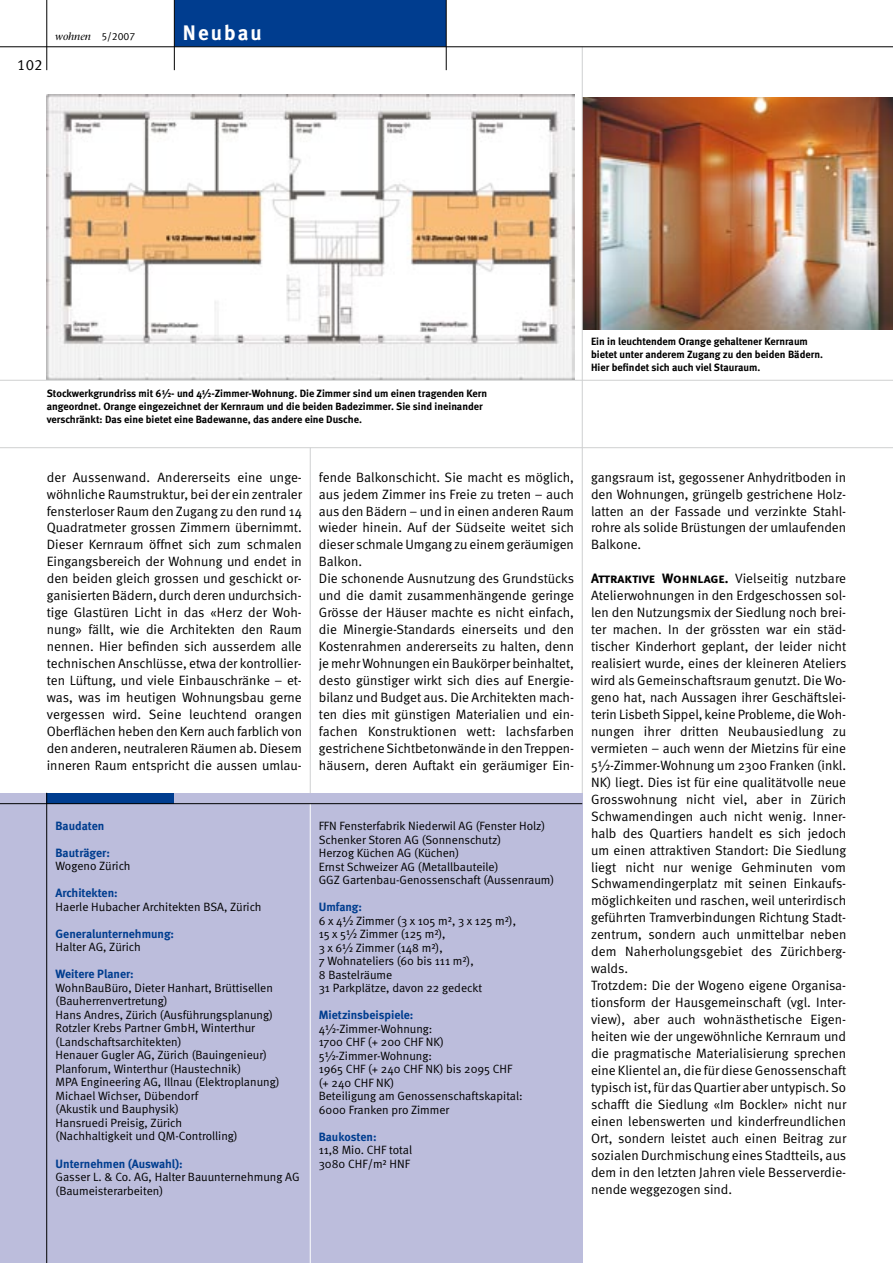
<style>
.page{position:relative;width:893px;height:1263px;background:#fff}
.page>*{position:absolute;margin:0;border:0;box-sizing:border-box;transform-origin:0 0}
.t1{font:700 21px "Meta";letter-spacing:.1em;color:#fff}
.t2{font:15px "Meta Normal LF";color:#000}
.Grundschrift{font:13.5px/17px "Meta Normal";color:#000;text-align:justify}
.Grundschrift-2{font:12px "Meta Normal";color:#000}
.Grundschrift-3{font:700 12px "Meta";color:#003d8f}
.Bildlegende{font:700 10.5px "Meta";color:#000}
.t3{font:italic 10.5px "Stone Serif";color:#000}
.s1{font-family:"Meta Normal LF";font-style:normal}
.s2{font-family:"Meta Bold Caps"}
</style>
<div class="page">
<img style="left:583px;top:98px;width:310px;height:231px">
<hr style="left:582px;top:47px;width:1px;height:1216px;background:#cfd0d1">
<hr style="left:310px;top:448px;width:1px;height:356px;background:#cfd0d1">
<div style="left:175px;top:0;width:271px;height:46px;background:#003d8f"></div>
<hr style="left:0;top:46px;width:893px;height:1px;background:#000">
<hr style="left:174px;top:0;width:1px;height:70px;background:#000">
<hr style="left:446px;top:0;width:1px;height:70px;background:#000">
<hr style="left:46px;top:0;width:1px;height:70px;background:#000">
<img style="left:47px;top:95px;width:527px;height:285px">
<div style="left:0;top:793px;width:582px;height:470px;background:#bcbddc"></div>
<div style="left:46px;top:793px;width:128px;height:11px;background:#003d8f"></div>
<hr style="left:46px;top:793px;width:1px;height:470px;background:#000">
<hr style="left:310px;top:804px;width:1px;height:459px;background:#fff">
<hr style="left:0;top:803px;width:582px;height:1px;background:#000">
<hr style="left:0;top:447px;width:893px;height:1px;background:#cfd0d1">
<hr style="left:0;top:380px;width:893px;height:1px;background:#cfd0d1">
<p class="t2" style="left:17px;top:56px;width:27px">102</p>
<p class="t3" style="left:55px;top:31px;width:82px">wohnen <span class="s1">5/2007</span></p>
<p class="t1" style="left:183px;top:21px;width:80px">Neubau</p>
<p class="Bildlegende" style="left:47px;top:387px;width:442px">Stockwerkgrundriss mit 6½- und 4½-Zimmer-Wohnung. Die Zimmer sind um einen tragenden Kern</p>
<p class="Bildlegende" style="left:47px;top:400px;width:437px">angeordnet. Orange eingezeichnet der Kernraum und die beiden Badezimmer. Sie sind ineinander</p>
<p class="Bildlegende" style="left:47px;top:413px;width:317px">verschränkt: Das eine bietet eine Badewanne, das andere eine Dusche.</p>
<p class="Bildlegende" style="left:591px;top:335px;width:218px">Ein in leuchtendem Orange gehaltener Kernraum</p>
<p class="Bildlegende" style="left:591px;top:348px;width:233px">bietet unter anderem Zugang zu den beiden Bädern.</p>
<p class="Bildlegende" style="left:591px;top:361px;width:171px">Hier befindet sich auch viel Stauraum.</p>
<p class="Grundschrift" style="left:47px;top:468px;width:257px">der Aussenwand. Andererseits eine unge&shy;wöhnliche Raumstruktur, bei der ein zentraler fensterloser Raum den Zugang zu den rund 14<br>Quadratmeter grossen Zimmern übernimmt.<br>Dieser Kernraum öffnet sich zum schmalen Eingangsbereich der Wohnung und endet in den beiden gleich grossen und geschickt or&shy;ganisierten Bädern, durch deren undurchsich&shy;tige Glastüren Licht in das «Herz der Woh&shy;nung» fällt, wie die Architekten den Raum nennen. Hier befinden sich ausserdem alle technischen Anschlüsse, etwa der kontrollier&shy;ten Lüftung, und viele Einbauschränke – et&shy;was, was im heutigen Wohnungsbau gerne vergessen wird. Seine leuchtend orangen Oberflächen heben den Kern auch farblich von den anderen, neutraleren Räumen ab. Diesem inneren Raum entspricht die aussen umlau-</p>
<p class="Grundschrift" style="left:319px;top:468px;width:257px">fende Balkonschicht. Sie macht es möglich, aus jedem Zimmer ins Freie zu treten – auch aus den Bädern – und in einen anderen Raum wieder hinein. Auf der Südseite weitet sich dieser schmale Umgang zu einem geräumigen Balkon.</p>
<p class="Grundschrift" style="left:319px;top:570px;width:257px">Die schonende Ausnutzung des Grundstücks und die damit zusammenhängende geringe Grösse der Häuser machte es nicht einfach, die Minergie-Standards einerseits und den Kostenrahmen andererseits zu halten, denn je mehr Wohnungen ein Baukörper beinhaltet, desto günstiger wirkt sich dies auf Energie&shy;bilanz und Budget aus. Die Architekten mach&shy;ten dies mit günstigen Materialien und ein&shy;fachen Konstruktionen wett: lachsfarben gestrichene Sichtbetonwände in den Treppen&shy;häusern, deren Auftakt ein geräumiger Ein-</p>
<p class="Grundschrift-3" style="left:56px;top:819px;width:50px">Baudaten</p>
<p class="Grundschrift-3" style="left:56px;top:846px;width:56px">Bauträger:</p>
<p class="Grundschrift-2" style="left:56px;top:859px;width:77px">Wogeno Zürich</p>
<p class="Grundschrift-3" style="left:56px;top:886px;width:64px">Architekten:</p>
<p class="Grundschrift-2" style="left:56px;top:900px;width:208px">Haerle Hubacher Architekten BSA, Zürich</p>
<p class="Grundschrift-3" style="left:56px;top:927px;width:120px">Generalunternehmung:</p>
<p class="Grundschrift-2" style="left:56px;top:940px;width:87px">Halter AG, Zürich</p>
<p class="Grundschrift-3" style="left:56px;top:967px;width:80px">Weitere Planer:</p>
<p class="Grundschrift-2" style="left:56px;top:981px;width:219px">WohnBauBüro, Dieter Hanhart, Brüttisellen</p>
<p class="Grundschrift-2" style="left:56px;top:994px;width:114px">(Bauherrenvertretung)</p>
<p class="Grundschrift-2" style="left:56px;top:1008px;width:219px">Hans Andres, Zürich (Ausführungsplanung)</p>
<p class="Grundschrift-2" style="left:56px;top:1021px;width:201px">Rotzler Krebs Partner GmbH, Winterthur</p>
<p class="Grundschrift-2" style="left:56px;top:1035px;width:127px">(Landschaftsarchitekten)</p>
<p class="Grundschrift-2" style="left:56px;top:1048px;width:213px">Henauer Gugler AG, Zürich (Bauingenieur)</p>
<p class="Grundschrift-2" style="left:56px;top:1062px;width:187px">Planforum, Winterthur (Haustechnik)</p>
<p class="Grundschrift-2" style="left:56px;top:1075px;width:225px">MPA Engineering AG, Illnau (Elektroplanung)</p>
<p class="Grundschrift-2" style="left:56px;top:1089px;width:144px">Michael Wichser, Dübendorf</p>
<p class="Grundschrift-2" style="left:56px;top:1102px;width:125px">(Akustik und Bauphysik)</p>
<p class="Grundschrift-2" style="left:56px;top:1116px;width:128px">Hansruedi Preisig, Zürich</p>
<p class="Grundschrift-2" style="left:56px;top:1129px;width:184px">(Nachhaltigkeit und QM-Controlling)</p>
<p class="Grundschrift-3" style="left:56px;top:1156px;width:129px">Unternehmen (Auswahl):</p>
<p class="Grundschrift-2" style="left:56px;top:1170px;width:245px">Gasser L. &amp; Co. AG, Halter Bauunternehmung AG</p>
<p class="Grundschrift-2" style="left:56px;top:1183px;width:109px">(Baumeisterarbeiten)</p>
<p class="Grundschrift-2" style="left:319px;top:819px;width:228px">FFN Fensterfabrik Niederwil AG (Fenster Holz)</p>
<p class="Grundschrift-2" style="left:319px;top:832px;width:184px">Schenker Storen AG (Sonnenschutz)</p>
<p class="Grundschrift-2" style="left:319px;top:846px;width:142px">Herzog Küchen AG (Küchen)</p>
<p class="Grundschrift-2" style="left:319px;top:859px;width:181px">Ernst Schweizer AG (Metallbauteile)</p>
<p class="Grundschrift-2" style="left:319px;top:873px;width:237px">GGZ Gartenbau-Genossenschaft (Aussenraum)</p>
<p class="Grundschrift-3" style="left:319px;top:900px;width:45px">Umfang:</p>
<p class="Grundschrift-2" style="left:319px;top:913px;width:199px">6 x 4½ Zimmer (3 x 105 m², 3 x 125 m²),</p>
<p class="Grundschrift-2" style="left:319px;top:927px;width:128px">15 x 5½ Zimmer (125 m²),</p>
<p class="Grundschrift-2" style="left:319px;top:940px;width:125px">3 x 6½ Zimmer (148 m²),</p>
<p class="Grundschrift-2" style="left:319px;top:954px;width:157px">7 Wohnateliers (60 bis 111 m²),</p>
<p class="Grundschrift-2" style="left:319px;top:967px;width:75px">8 Bastelräume</p>
<p class="Grundschrift-2" style="left:319px;top:981px;width:165px">31 Parkplätze, davon 22 gedeckt</p>
<p class="Grundschrift-3" style="left:319px;top:1008px;width:96px">Mietzinsbeispiele:</p>
<p class="Grundschrift-2" style="left:319px;top:1021px;width:115px">4½-Zimmer-Wohnung:</p>
<p class="Grundschrift-2" style="left:319px;top:1035px;width:127px">1700 CHF (+ 200 CHF NK)</p>
<p class="Grundschrift-2" style="left:319px;top:1048px;width:115px">5½-Zimmer-Wohnung:</p>
<p class="Grundschrift-2" style="left:319px;top:1062px;width:195px">1965 CHF (+ 240 CHF NK) bis 2095 CHF</p>
<p class="Grundschrift-2" style="left:319px;top:1075px;width:77px">(+ 240 CHF NK)</p>
<p class="Grundschrift-2" style="left:319px;top:1089px;width:206px">Beteiligung am Genossenschaftskapital:</p>
<p class="Grundschrift-2" style="left:319px;top:1102px;width:132px">6000 Franken pro Zimmer</p>
<p class="Grundschrift-3" style="left:319px;top:1129px;width:59px">Baukosten:</p>
<p class="Grundschrift-2" style="left:319px;top:1143px;width:95px">11,8 Mio. CHF total</p>
<p class="Grundschrift-2" style="left:319px;top:1156px;width:93px">3080 CHF/m² HNF</p>
<p class="Grundschrift" style="left:591px;top:468px;width:257px">gangsraum ist, gegossener Anhydritboden in den Wohnungen, grüngelb gestrichene Holz&shy;latten an der Fassade und verzinkte Stahl&shy;rohre als solide Brüstungen der umlaufenden Balkone.</p>
<p class="Grundschrift" style="left:591px;top:570px;width:257px"><span class="s2">Attraktive Wohnlage.</span> Vielseitig nutzbare Atelierwohnungen in den Erdgeschossen sol&shy;len den Nutzungsmix der Siedlung noch brei&shy;ter machen. In der grössten war ein städ&shy;tischer Kinderhort geplant, der leider nicht realisiert wurde, eines der kleineren Ateliers wird als Gemeinschaftsraum genutzt. Die Wo&shy;geno hat, nach Aussagen ihrer Geschäftslei&shy;terin Lisbeth Sippel, keine Probleme, die Woh&shy;nungen ihrer dritten Neubausiedlung zu vermieten – auch wenn der Mietzins für eine 5½-Zimmer-Wohnung um 2300 Franken (inkl.<br>NK) liegt. Dies ist für eine qualitätvolle neue Grosswohnung nicht viel, aber in Zürich Schwamendingen auch nicht wenig. Inner&shy;halb des Quartiers handelt es sich jedoch um einen attraktiven Standort: Die Siedlung liegt nicht nur wenige Gehminuten vom Schwamendingerplatz mit seinen Einkaufs&shy;möglichkeiten und raschen, weil unterirdisch geführten Tramverbindungen Richtung Stadt&shy;zentrum, sondern auch unmittelbar neben dem Naherholungsgebiet des Zürichberg&shy;walds.</p>
<p class="Grundschrift" style="left:591px;top:977px;width:257px">Trotzdem: Die der Wogeno eigene Organisa&shy;tionsform der Hausgemeinschaft (vgl. Inter&shy;view), aber auch wohnästhetische Eigen&shy;heiten wie der ungewöhnliche Kernraum und die pragmatische Materialisierung sprechen eine Klientel an, die für diese Genossenschaft typisch ist, für das Quartier aber untypisch. So schafft die Siedlung «Im Bockler» nicht nur einen lebenswerten und kinderfreundlichen Ort, sondern leistet auch einen Beitrag zur sozialen Durchmischung eines Stadtteils, aus dem in den letzten Jahren viele Besserverdie&shy;nende weggezogen sind.</p>
</div>
